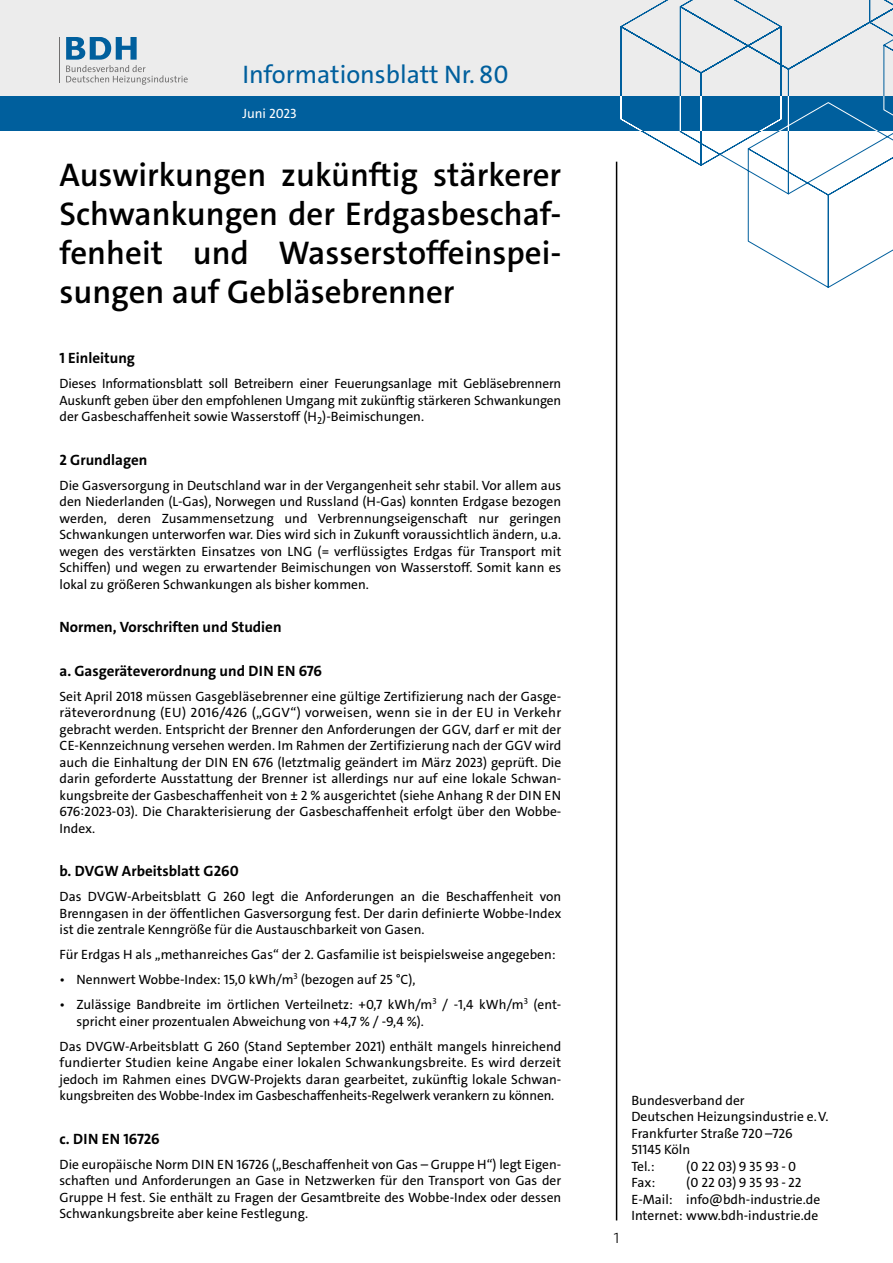
<style>
.page{position:relative;width:893px;height:1263px;background:#fff}
.page>*{position:absolute;margin:0;border:0;box-sizing:border-box;transform-origin:0 0}
.t1{font:600 33px/39px "The Sans";color:#000;text-align:justify}
.t2{font:25.5px "The Sans";color:#005f9d}
.t3{font:700 15px "The Sans";color:#000}
.t4{font:300 15px "The Sans";color:#000}
.t5{font:13.5px/16.5px "The Sans";color:#000;text-align:justify}
.t6{font:13.5px "The Sans";color:#fff}
</style>
<div class="page">
<div style="left:0;top:0;width:893px;height:97px;background:#ececec"></div>
<svg style="left:620px;top:0;width:273px;height:288px"></svg>
<hr style="left:616px;top:162px;width:1px;height:1058px;background:#000">
<hr style="left:60px;top:37px;width:1px;height:45px;background:#706f6f">
<svg style="left:66px;top:37px;width:122px;height:48px"></svg>
<div style="left:0;top:97px;width:893px;height:34px;background:#005f9d"></div>
<svg style="left:620px;top:97px;width:273px;height:34px"></svg>
<h2 class="t2" style="left:242px;top:58px;width:268px">Informationsblatt Nr. 80</h2>
<p class="t6" style="left:242px;top:104px;width:56px">Juni 2023</p>
<h1 class="t1" style="left:60px;top:156px;width:503px">Auswirkungen zukünftig stärkerer Schwankungen der Erdgasbeschaf&shy;fenheit und Wasserstoffeinspei&shy;sungen auf Gebläsebrenner</h1>
<p class="t3" style="left:60px;top:348px;width:77px">1 Einleitung</p>
<p class="t5" style="left:60px;top:375px;width:503px">Dieses Informationsblatt soll Betreibern einer Feuerungsanlage mit Gebläsebrennern Auskunft geben über den empfohlenen Umgang mit zukünftig stärkeren Schwankungen der Gasbeschaffenheit sowie Wasserstoff (H<sub>2</sub>)-Beimischungen.</p>
<p class="t3" style="left:60px;top:450px;width:89px">2 Grundlagen</p>
<p class="t5" style="left:60px;top:477px;width:503px">Die Gasversorgung in Deutschland war in der Vergangenheit sehr stabil. Vor allem aus den Niederlanden (L-Gas), Norwegen und Russland (H-Gas) konnten Erdgase bezogen werden, deren Zusammensetzung und Verbrennungseigenschaft nur geringen Schwankungen unterworfen war. Dies wird sich in Zukunft voraussichtlich ändern, u.a. wegen des verstärkten Einsatzes von LNG (= verflüssigtes Erdgas für Transport mit Schiffen) und wegen zu erwartender Beimischungen von Wasserstoff. Somit kann es lokal zu größeren Schwankungen als bisher kommen.</p>
<p class="t3" style="left:60px;top:617px;width:224px">Normen, Vorschriften und Studien</p>
<p class="t3" style="left:60px;top:661px;width:264px">a. Gasgeräteverordnung und DIN EN 676</p>
<p class="t5" style="left:60px;top:688px;width:503px">Seit April 2018 müssen Gasgebläsebrenner eine gültige Zertifizierung nach der Gasge&shy;räteverordnung (EU) 2016/426 („GGV“) vorweisen, wenn sie in der EU in Verkehr gebracht werden. Entspricht der Brenner den Anforderungen der GGV, darf er mit der CE-Kennzeichnung versehen werden. Im Rahmen der Zertifizierung nach der GGV wird auch die Einhaltung der DIN EN 676 (letztmalig geändert im März 2023) geprüft. Die darin geforderte Ausstattung der Brenner ist allerdings nur auf eine lokale Schwan&shy;kungsbreite der Gasbeschaffenheit von ± 2 % ausgerichtet (siehe Anhang R der DIN EN 676:2023-03). Die Charakterisierung der Gasbeschaffenheit erfolgt über den Wobbe-Index.</p>
<p class="t3" style="left:60px;top:861px;width:181px">b. DVGW Arbeitsblatt G260</p>
<p class="t5" style="left:60px;top:888px;width:503px">Das DVGW-Arbeitsblatt G 260 legt die Anforderungen an die Beschaffenheit von Brenngasen in der öffentlichen Gasversorgung fest. Der darin definierte Wobbe-Index ist die zentrale Kenngröße für die Austauschbarkeit von Gasen.</p>
<p class="t5" style="left:60px;top:946px;width:498px">Für Erdgas H als „methanreiches Gas“ der 2. Gasfamilie ist beispielsweise angegeben:</p>
<p class="t5" style="left:60px;top:971px;width:358px">• Nennwert Wobbe-Index: 15,0 kWh/m<sup>3</sup> (bezogen auf 25 °C),</p>
<p class="t5" style="left:77px;top:996px;width:486px;text-indent:-17px">• Zulässige Bandbreite im örtlichen Verteilnetz: +0,7 kWh/m<sup>3</sup> / -1,4 kWh/m<sup>3</sup> (ent&shy;spricht einer prozentualen Abweichung von +4,7 % / -9,4 %).</p>
<p class="t5" style="left:60px;top:1038px;width:503px">Das DVGW-Arbeitsblatt G 260 (Stand September 2021) enthält mangels hinreichend fundierter Studien keine Angabe einer lokalen Schwankungsbreite. Es wird derzeit jedoch im Rahmen eines DVGW-Projekts daran gearbeitet, zukünftig lokale Schwan&shy;kungsbreiten des Wobbe-Index im Gasbeschaffenheits-Regelwerk verankern zu können.</p>
<p class="t3" style="left:60px;top:1129px;width:102px">c. DIN EN 16726</p>
<p class="t5" style="left:60px;top:1156px;width:503px">Die europäische Norm DIN EN 16726 („Beschaffenheit von Gas – Gruppe H“) legt Eigen&shy;schaften und Anforderungen an Gase in Netzwerken für den Transport von Gas der Gruppe H fest. Sie enthält zu Fragen der Gesamtbreite des Wobbe-Index oder dessen Schwankungsbreite aber keine Festlegung.</p>
<p class="t4" style="left:614px;top:1228px;width:7px">1</p>
<p class="t5" style="left:631px;top:1092px;width:199px;text-align:left">Bundesverband der<br>Deutschen Heizungsindustrie e.V.<br>Frankfurter Straße 720 –726<br>51145 Köln<br>Tel.:</p>
<p class="t5" style="left:686px;top:1158px;width:111px">(0 22 03) 9 35 93 - 0</p>
<p class="t5" style="left:631px;top:1175px;width:190px;text-align:left;text-indent:55px">(0 22 03) 9 35 93 - 22<br>E-Mail: info@bdh-industrie.de<br>Internet: www.bdh-industrie.de</p>
<p class="t5" style="left:631px;top:1175px;width:25px">Fax:</p>
</div>
